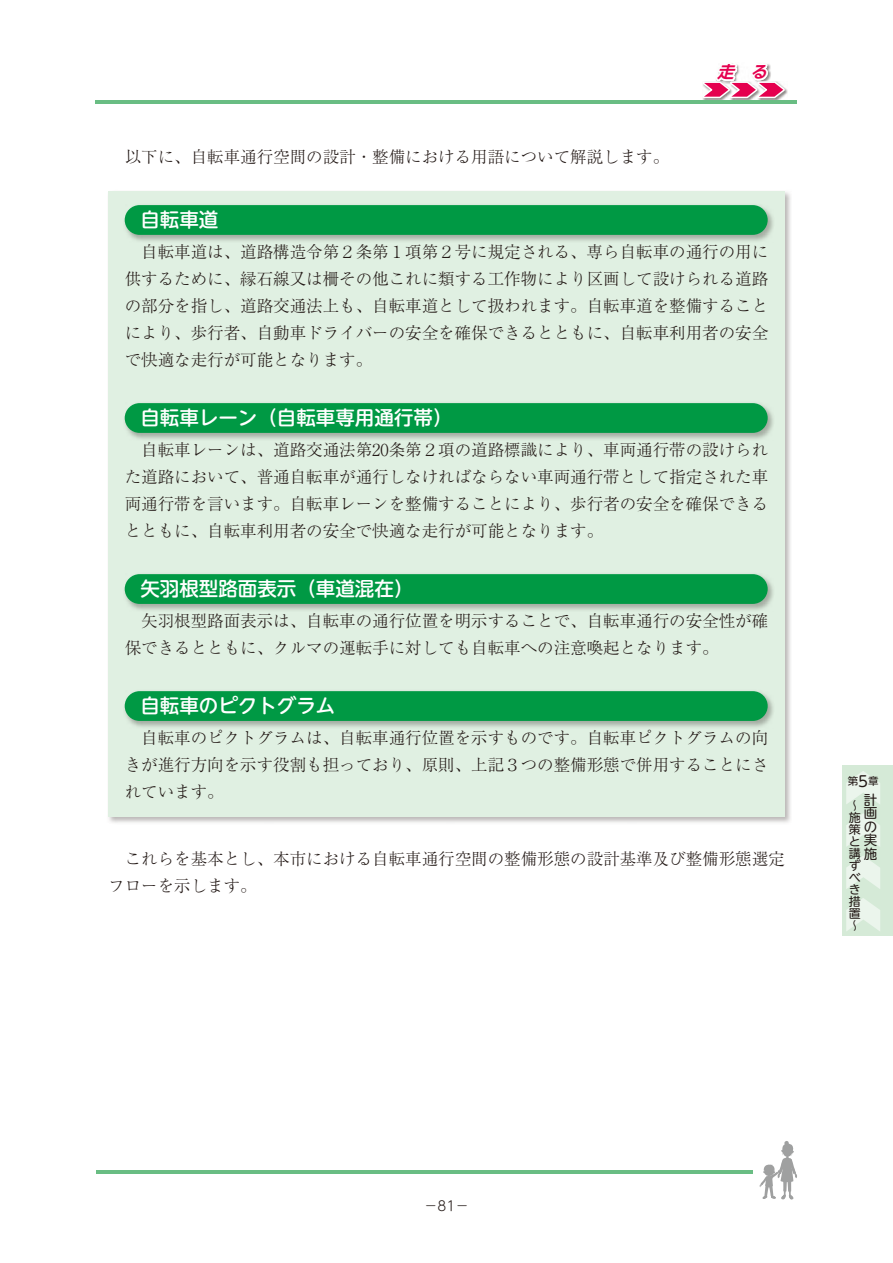
<style>
.page{position:relative;width:893px;height:1263px;background:#fff}
.page>*{position:absolute;margin:0;border:0;box-sizing:border-box;transform-origin:0 0}
.t1{font:500 19.5px "UD Shin M Go Pr 6";color:#fff}
.t2{font:300 16.5px/27px "Ryumin Pr 6";color:#221815;text-align:justify}
.t3{font:italic 700 16.5px "UD Shin Go Pr 6 De";color:#e5004f}
.t4{font:13.5px/13.5px "UD Shin M Go Pr 6";color:#221815;text-align:justify}
.t5{font:300 13.5px "UD Shin M Go Pr 6";color:#221815}
.t6{font:12px/12px "UD Shin M Go Pr 6";color:#221815}
.t7{font:10.5px "UD Shin M Go Pr 6";color:#221815}
.s1{font-size:15px}
</style>
<div class="page">
<img style="left:702px;top:88px;width:86px;height:13px">
<svg style="left:702px;top:63px;width:83px;height:35px"></svg>
<div style="left:108px;top:191px;width:677px;height:626px;background:#e0f0e2"></div>
<img style="left:124px;top:205px;width:649px;height:36px">
<div style="left:125px;top:205px;width:643px;height:30px;background:#094;border-radius:15px"></div>
<img style="left:124px;top:403px;width:649px;height:36px">
<div style="left:125px;top:403px;width:643px;height:30px;background:#094;border-radius:15px"></div>
<img style="left:124px;top:574px;width:649px;height:36px">
<div style="left:125px;top:574px;width:643px;height:30px;background:#094;border-radius:15px"></div>
<img style="left:124px;top:691px;width:649px;height:36px">
<div style="left:125px;top:691px;width:643px;height:30px;background:#094;border-radius:15px"></div>
<hr style="left:96px;top:101px;width:701px;height:3px;background:#69bd83">
<hr style="left:96px;top:1170px;width:657px;height:3px;background:#69bd83">
<svg style="left:760px;top:1141px;width:37px;height:58px"></svg>
<div style="left:842px;top:765px;width:51px;height:170px;background:#d5ead7"></div>
<svg style="left:846px;top:771px;width:34px;height:33px"></svg>
<svg style="left:846px;top:813px;width:34px;height:33px"></svg>
<svg style="left:846px;top:856px;width:34px;height:33px"></svg>
<svg style="left:846px;top:898px;width:34px;height:33px"></svg>
<p class="t2" style="left:108px;top:143px;width:563px">　以下に、自転車通行空間の設計・整備における用語について解説します。</p>
<p class="t3" style="left:717px;top:59px;width:58px">走　る</p>
<p class="t1" style="left:140px;top:204px;width:80px">自転車道</p>
<p class="t2" style="left:125px;top:238px;width:645px">　自転車道は、道路構造令第２条第１項第２号に規定される、専ら自転車の通行の用に供するために、縁石線又は柵その他これに類する工作物により区画して設けられる道路の部分を指し、道路交通法上も、自転車道として扱われます。自転車道を整備することにより、歩行者、自動車ドライバーの安全を確保できるとともに、自転車利用者の安全で快適な走行が可能となります。</p>
<p class="t1" style="left:140px;top:402px;width:314px">自転車レーン（自転車専用通行帯）</p>
<p class="t2" style="left:125px;top:436px;width:645px">　自転車レーンは、道路交通法第20条第２項の道路標識により、車両通行帯の設けられた道路において、普通自転車が通行しなければならない車両通行帯として指定された車両通行帯を言います。自転車レーンを整備することにより、歩行者の安全を確保できるとともに、自転車利用者の安全で快適な走行が可能となります。</p>
<p class="t1" style="left:140px;top:573px;width:275px">矢羽根型路面表示（車道混在）</p>
<p class="t2" style="left:125px;top:607px;width:645px">　矢羽根型路面表示は、自転車の通行位置を明示することで、自転車通行の安全性が確保できるとともに、クルマの運転手に対しても自転車への注意喚起となります。</p>
<p class="t1" style="left:140px;top:690px;width:197px">自転車のピクトグラム</p>
<p class="t2" style="left:125px;top:724px;width:645px">　自転車のピクトグラムは、自転車通行位置を示すものです。自転車ピクトグラムの向きが進行方向を示す役割も担っており、原則、上記３つの整備形態で併用することにされています。</p>
<p class="t2" style="left:108px;top:845px;width:678px">　これらを基本とし、本市における自転車通行空間の整備形態の設計基準及び整備形態選定フローを示します。</p>
<p class="t7" style="left:848px;top:773px;width:32px">第<span class="s1">5</span>章</p>
<p class="t6" style="left:849px;top:798px;width:14px">〜施策と講ずべき措置〜</p>
<p class="t4" style="left:864px;top:792px;width:15px">計画の実施</p>
<p class="t5" style="left:424px;top:1195px;width:46px">－81－</p>
</div>
